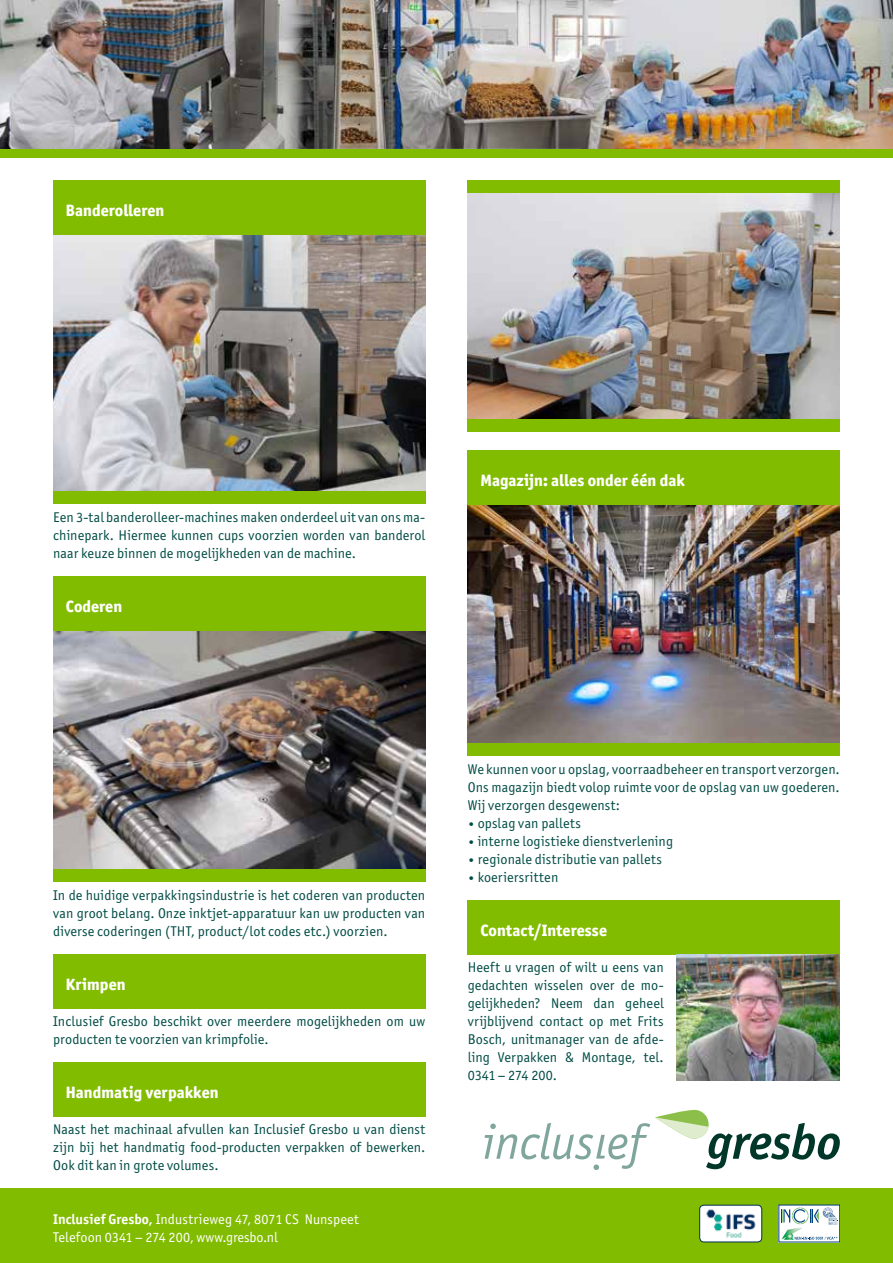
<style>
.page{position:relative;width:893px;height:1263px;background:#fff}
.page>*{position:absolute;margin:0;border:0;box-sizing:border-box;transform-origin:0 0}
.t1{font:800 16.5px "Officina San ITC";color:#fff}
.t2{font:14.25px/18px "Office Sans Nor";letter-spacing:.01em;color:#004c45;text-align:justify}
.t3{font:14.25px/18px "Office Sans Nor";letter-spacing:.005em;color:#fff}
.s1{font-family:"Office San";font-weight:700}
</style>
<div class="page">
<div style="left:0;top:1188px;width:893px;height:75px;background:#82bc00"></div>
<img style="left:633px;top:0;width:260px;height:149px">
<img style="left:0;top:0;width:283px;height:149px">
<img style="left:283px;top:0;width:350px;height:149px">
<div style="left:0;top:149px;width:893px;height:8px;background:#82bc00"></div>
<svg style="left:781px;top:1207px;width:57px;height:33px;background:#d0e0e0"></svg>
<div style="left:700px;top:1205px;width:62px;height:37px;background:#fff;border-radius:4px"></div>
<div style="left:699px;top:1205px;width:63px;height:37px;border:1px solid #002f5d;border-radius:4px"></div>
<img style="left:706px;top:1209px;width:50px;height:29px">
<svg style="left:485px;top:1110px;width:355px;height:60px"></svg>
<img style="left:53px;top:234px;width:372px;height:257px">
<div style="left:53px;top:491px;width:372px;height:13px;background:#82bc00"></div>
<img style="left:468px;top:193px;width:372px;height:226px">
<div style="left:468px;top:419px;width:372px;height:13px;background:#82bc00"></div>
<img style="left:53px;top:630px;width:372px;height:239px">
<div style="left:53px;top:869px;width:372px;height:13px;background:#82bc00"></div>
<img style="left:468px;top:504px;width:372px;height:239px">
<div style="left:468px;top:743px;width:372px;height:13px;background:#82bc00"></div>
<div style="left:53px;top:180px;width:372px;height:54px;background:#82bc00"></div>
<div style="left:53px;top:1062px;width:372px;height:54px;background:#82bc00"></div>
<div style="left:53px;top:576px;width:372px;height:54px;background:#82bc00"></div>
<div style="left:53px;top:954px;width:372px;height:54px;background:#82bc00"></div>
<div style="left:468px;top:450px;width:372px;height:54px;background:#82bc00"></div>
<div style="left:468px;top:900px;width:372px;height:54px;background:#82bc00"></div>
<img style="left:676px;top:954px;width:164px;height:126px">
<div style="left:468px;top:180px;width:372px;height:13px;background:#82bc00"></div>
<p class="t1" style="left:66px;top:200px;width:100px">Banderolleren</p>
<p class="t2" style="left:53px;top:508px;width:374px">Een 3-tal banderolleer-machines maken onderdeel uit van ons ma&shy;chinepark. Hiermee kunnen cups voorzien worden van banderol naar keuze binnen de mogelijkheden van de machine.</p>
<p class="t1" style="left:66px;top:596px;width:58px">Coderen</p>
<p class="t1" style="left:480px;top:470px;width:206px">Magazijn: alles onder één dak</p>
<p class="t2" style="left:53px;top:886px;width:374px">In de huidige verpakkingsindustrie is het coderen van producten van groot belang. Onze inktjet-apparatuur kan uw producten van diverse coderingen (THT, product/lot codes etc.) voorzien.</p>
<p class="t1" style="left:66px;top:974px;width:61px">Krimpen</p>
<p class="t2" style="left:53px;top:1012px;width:374px">Inclusief Gresbo beschikt over meerdere mogelijkheden om uw producten te voorzien van krimpfolie.</p>
<p class="t1" style="left:66px;top:1082px;width:154px">Handmatig verpakken</p>
<p class="t2" style="left:53px;top:1120px;width:374px">Naast het machinaal afvullen kan Inclusief Gresbo u van dienst zijn bij het handmatig food-producten verpakken of bewerken.<br>Ook dit kan in grote volumes.</p>
<p class="t3" style="left:53px;top:1210px;width:307px"><span class="s1">Inclusief Gresbo,</span> Industrieweg 47, 8071 CS Nunspeet<br>Telefoon 0341 – 274 200, www.gresbo.nl</p>
<p class="t2" style="left:468px;top:760px;width:374px">We kunnen voor u opslag, voorraadbeheer en transport verzorgen.<br>Ons magazijn biedt volop ruimte voor de opslag van uw goederen.<br>Wij verzorgen desgewenst:</p>
<p class="t2" style="left:468px;top:814px;width:115px">• opslag van pallets</p>
<p class="t2" style="left:468px;top:832px;width:207px">• interne logistieke dienstverlening</p>
<p class="t2" style="left:468px;top:850px;width:196px">• regionale distributie van pallets</p>
<p class="t2" style="left:468px;top:868px;width:92px">• koeriersritten</p>
<p class="t1" style="left:480px;top:920px;width:128px">Contact/Interesse</p>
<p class="t2" style="left:468px;top:958px;width:198px">Heeft u vragen of wilt u eens van gedachten wisselen over de mo&shy;gelijkheden? Neem dan geheel vrijblijvend contact op met Frits Bosch, unitmanager van de afde&shy;ling Verpakken &amp; Montage, tel.<br>0341 – 274 200.</p>
</div>
